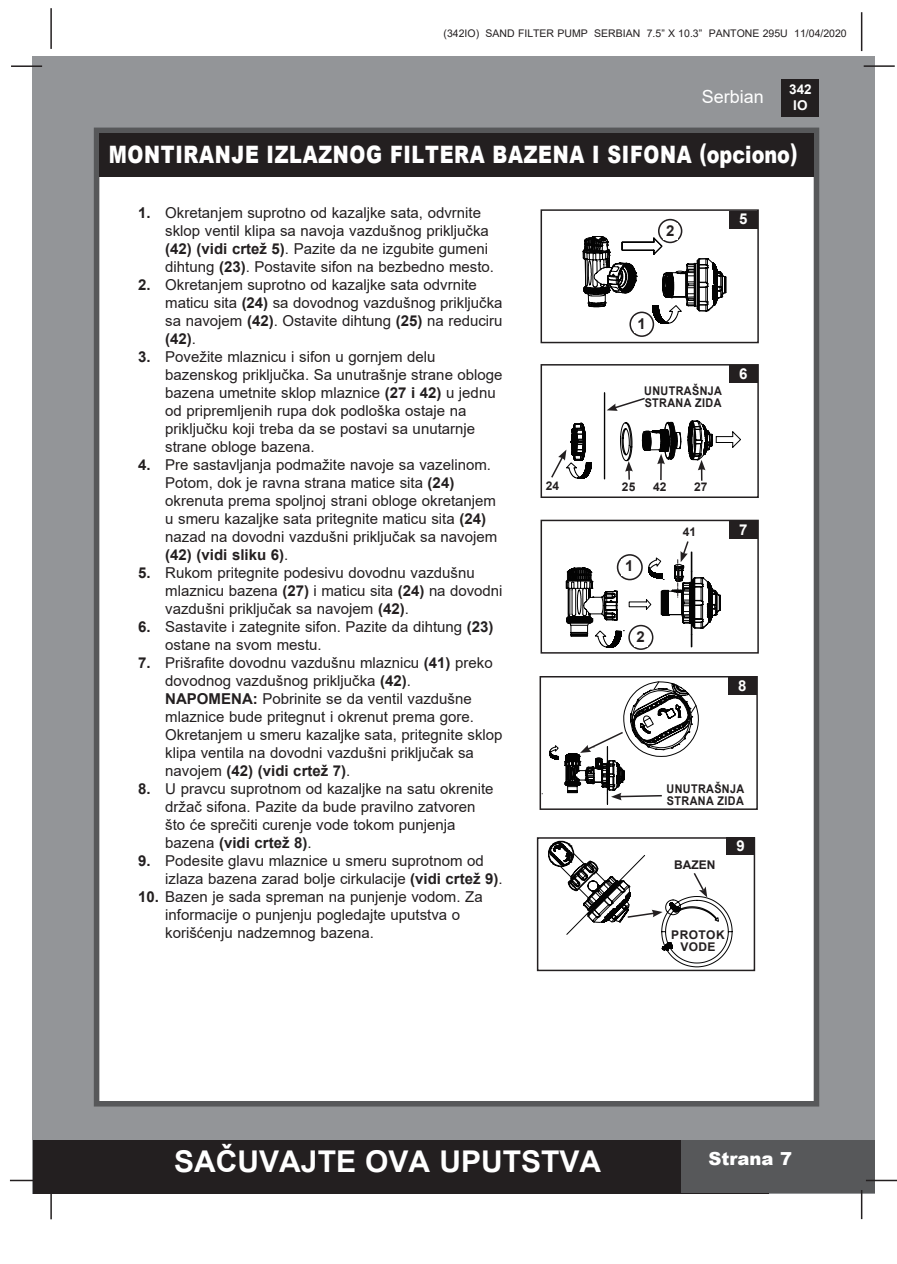
<style>
.page{position:relative;width:897px;height:1264px;background:#fff}
.page>*{position:absolute;margin:0;border:0;box-sizing:border-box;transform-origin:0 0}
.t1{font:700 30px "Arial";color:#fff}
.t2{font:900 24px "Arial";letter-spacing:.035em;color:#fff;scale:.8 1}
.t3{font:18px "Arial";color:#fff}
.t4{font:900 18px "Arial";color:#fff}
.t5{font:15px/18px "Arial";color:#231f20}
.t6{font:700 15px "Arial";color:#231f20}
.t7{font:700 15px "Arial";color:#fff}
.t8{font:700 13.5px/16.2px "Arial";color:#fff;text-align:center}
.t9{font:700 12px "Arial";letter-spacing:.035em;color:#231f20;scale:.9 1}
.t10{font:700 12px/12px "Arial";letter-spacing:.035em;color:#231f20;text-align:center}
.t11{font:10.5px "Arial";color:#231f20}
.s1{font-weight:700}
.s2{font-weight:400}
</style>
<div class="page">
<div style="left:33px;top:56px;width:842px;height:1137px;background:#939598"></div>
<hr style="left:50px;top:8px;width:2px;height:41px;background:#231f20">
<hr style="left:860px;top:12px;width:2px;height:39px;background:#231f20">
<div style="left:781px;top:79px;width:38px;height:38px;background:#231f20"></div>
<div style="left:33px;top:1140px;width:735px;height:53px;background:#231f20"></div>
<div style="left:681px;top:1140px;width:194px;height:53px;background:#57585a"></div>
<hr style="left:11px;top:65px;width:31px;height:2px;background:#231f20">
<hr style="left:863px;top:65px;width:31px;height:2px;background:#231f20">
<hr style="left:865px;top:1179px;width:31px;height:2px;background:#231f20">
<hr style="left:860px;top:1190px;width:2px;height:29px;background:#231f20">
<hr style="left:50px;top:1188px;width:2px;height:31px;background:#231f20">
<hr style="left:10px;top:1179px;width:31px;height:2px;background:#231f20">
<div style="left:94px;top:128px;width:725px;height:978px;background:#fff;border:6px solid #57585a"></div>
<div style="left:99px;top:133px;width:714px;height:43px;background:#231f20"></div>
<svg style="left:582px;top:218px;width:173px;height:119px"></svg>
<div style="left:540px;top:209px;width:218px;height:134px;border:2px solid #231f20"></div>
<div style="left:729px;top:211px;width:28px;height:17px;background:#231f20"></div>
<svg style="left:658px;top:220px;width:23px;height:22px"></svg>
<div style="left:658px;top:219px;width:24px;height:24px;border:2px solid #231f20;border-radius:50%"></div>
<div style="left:663px;top:223px;width:14px;height:16px;background:#fff"></div>
<svg style="left:630px;top:312px;width:23px;height:24px"></svg>
<div style="left:629px;top:311px;width:25px;height:26px;border:2px solid #231f20;border-radius:50%"></div>
<div style="left:634px;top:316px;width:14px;height:17px;background:#fff"></div>
<div style="left:539px;top:676px;width:218px;height:134px;border:2px solid #231f20"></div>
<div style="left:728px;top:677px;width:28px;height:18px;background:#231f20"></div>
<svg style="left:540px;top:677px;width:172px;height:132px"></svg>
<div style="left:537px;top:837px;width:218px;height:134px;border:2px solid #231f20"></div>
<div style="left:726px;top:837px;width:28px;height:18px;background:#231f20"></div>
<svg style="left:537px;top:838px;width:206px;height:132px"></svg>
<div style="left:540px;top:364px;width:218px;height:134px;border:2px solid #231f20"></div>
<div style="left:729px;top:365px;width:28px;height:18px;background:#231f20"></div>
<svg style="left:541px;top:365px;width:211px;height:132px"></svg>
<svg style="left:541px;top:520px;width:217px;height:133px"></svg>
<p class="t11" style="left:443px;top:26px;width:404px">(342IO) SAND FILTER PUMP SERBIAN 7.5” X 10.3” PANTONE 295U 11/04/2020</p>
<p class="t3" style="left:701px;top:84px;width:64px">Serbian</p>
<p class="t8" style="left:789px;top:81px;width:24px">342<br>IO</p>
<p class="t2" style="left:109px;top:137px;width:862px">MONTIRANJE IZLAZNOG FILTERA BAZENA I SIFONA (opciono)</p>
<p class="t5" style="left:138px;top:203px;width:344px"><span class="s1">1.</span> Okretanjem suprotno od kazaljke sata, odvrnite</p>
<p class="t5" style="left:165px;top:221px;width:325px">sklop ventil klipa sa navoja vazdušnog priključka</p>
<p class="t5" style="left:165px;top:239px;width:324px"><span class="s1">(42) (vidi crtež 5)</span>. Pazite da ne izgubite gumeni</p>
<p class="t5" style="left:165px;top:257px;width:330px">dihtung <span class="s1">(23)</span>. Postavite sifon na bezbedno mesto.</p>
<p class="t5" style="left:138px;top:275px;width:340px"><span class="s1">2.</span> Okretanjem suprotno od kazaljke sata odvrnite</p>
<p class="t5" style="left:165px;top:293px;width:339px">maticu sita <span class="s1">(24)</span> sa dovodnog vazdušnog priključka</p>
<p class="t5" style="left:165px;top:311px;width:339px">sa navojem <span class="s1">(42)</span>. Ostavite dihtung <span class="s1">(25)</span> na reduciru</p>
<p class="t6" style="left:165px;top:328px;width:32px">(42)<span class="s2">.</span></p>
<p class="t5" style="left:138px;top:347px;width:299px"><span class="s1">3.</span> Povežite mlaznicu i sifon u gornjem delu</p>
<p class="t5" style="left:165px;top:365px;width:339px">bazenskog priključka. Sa unutrašnje strane obloge</p>
<p class="t5" style="left:165px;top:383px;width:332px">bazena umetnite sklop mlaznice <span class="s1">(27 i 42)</span> u jednu</p>
<p class="t5" style="left:165px;top:401px;width:303px">od pripremljenih rupa dok podloška ostaje na</p>
<p class="t5" style="left:165px;top:419px;width:311px">priključku koji treba da se postavi sa unutarnje</p>
<p class="t5" style="left:165px;top:437px;width:151px">strane obloge bazena.</p>
<p class="t5" style="left:165px;top:455px;width:327px;text-indent:-27px"><span class="s1">4.</span> Pre sastavljanja podmažite navoje sa vazelinom.<br>Potom, dok je ravna strana matice sita <span class="s1">(24)</span></p>
<p class="t5" style="left:165px;top:491px;width:332px">okrenuta prema spoljnoj strani obloge okretanjem</p>
<p class="t5" style="left:165px;top:509px;width:322px">u smeru kazaljke sata pritegnite maticu sita <span class="s1">(24)</span></p>
<p class="t5" style="left:165px;top:527px;width:333px">nazad na dovodni vazdušni priključak sa navojem</p>
<p class="t6" style="left:165px;top:544px;width:124px">(42) (vidi sliku 6)<span class="s2">.</span></p>
<p class="t5" style="left:138px;top:563px;width:338px"><span class="s1">5.</span> Rukom pritegnite podesivu dovodnu vazdušnu</p>
<p class="t5" style="left:165px;top:581px;width:339px">mlaznicu bazena <span class="s1">(27)</span> i maticu sita <span class="s1">(24)</span> na dovodni</p>
<p class="t5" style="left:165px;top:599px;width:245px">vazdušni priključak sa navojem <span class="s1">(42)</span>.</p>
<p class="t5" style="left:165px;top:617px;width:330px;text-indent:-27px"><span class="s1">6.</span> Sastavite i zategnite sifon. Pazite da dihtung <span class="s1">(23) </span>ostane na svom mestu.</p>
<p class="t5" style="left:138px;top:653px;width:356px"><span class="s1">7.</span> Prišrafite dovodnu vazdušnu mlaznicu <span class="s1">(41)</span> preko</p>
<p class="t5" style="left:165px;top:671px;width:247px">dovodnog vazdušnog priključka <span class="s1">(42)</span>.</p>
<p class="t5" style="left:165px;top:689px;width:308px"><span class="s1">NAPOMENA:</span> Pobrinite se da ventil vazdušne</p>
<p class="t5" style="left:165px;top:707px;width:310px">mlaznice bude pritegnut i okrenut prema gore.</p>
<p class="t5" style="left:165px;top:725px;width:338px">Okretanjem u smeru kazaljke sata, pritegnite sklop</p>
<p class="t5" style="left:165px;top:743px;width:310px">klipa ventila na dovodni vazdušni priključak sa</p>
<p class="t6" style="left:165px;top:760px;width:187px"><span class="s2">navojem</span> (42) (vidi crtež 7)<span class="s2">.</span></p>
<p class="t5" style="left:165px;top:779px;width:330px;text-indent:-27px"><span class="s1">8.</span> U pravcu suprotnom od kazaljke na satu okrenite držač sifona. Pazite da bude pravilno zatvoren što će sprečiti curenje vode tokom punjenja bazena <span class="s1">(vidi crtež 8)</span>.</p>
<p class="t5" style="left:165px;top:851px;width:339px;text-indent:-27px"><span class="s1">9.</span> Podesite glavu mlaznice u smeru suprotnom od izlaza bazena zarad bolje cirkulacije <span class="s1">(vidi crtež 9)</span>.</p>
<p class="t5" style="left:138px;top:887px;width:346px"><span class="s1">10.</span> Bazen je sada spreman na punjenje vodom. Za</p>
<p class="t5" style="left:165px;top:905px;width:296px">informacije o punjenju pogledajte uputstva o korišćenju nadzemnog bazena.</p>
<p class="t7" style="left:739px;top:208px;width:10px">5</p>
<p class="t6" style="left:666px;top:220px;width:10px">2</p>
<p class="t6" style="left:637px;top:313px;width:10px">1</p>
<p class="t7" style="left:739px;top:363px;width:10px">6</p>
<p class="t9" style="left:644px;top:382px;width:88px">UNUTRAŠNJA</p>
<p class="t9" style="left:644px;top:394px;width:87px">STRANA ZIDA</p>
<p class="t10" style="left:545px;top:479px;width:15px">24</p>
<p class="t10" style="left:622px;top:481px;width:15px">25</p>
<p class="t10" style="left:653px;top:481px;width:15px">42</p>
<p class="t10" style="left:694px;top:480px;width:15px">27</p>
<p class="t10" style="left:682px;top:526px;width:15px">41</p>
<p class="t7" style="left:739px;top:519px;width:10px">7</p>
<p class="t6" style="left:625px;top:555px;width:10px">1</p>
<p class="t6" style="left:636px;top:626px;width:10px">2</p>
<p class="t7" style="left:738px;top:675px;width:10px">8</p>
<p class="t9" style="left:666px;top:780px;width:88px">UNUTRAŠNJA</p>
<p class="t9" style="left:667px;top:792px;width:87px">STRANA ZIDA</p>
<p class="t7" style="left:736px;top:835px;width:10px">9</p>
<p class="t10" style="left:674px;top:858px;width:43px">BAZEN</p>
<p class="t10" style="left:671px;top:929px;width:55px">PROTOK<br>VODE</p>
<h1 class="t1" style="left:174px;top:1140px;width:428px">SAČUVAJTE OVA UPUTSTVA</h1>
<p class="t4" style="left:708px;top:1145px;width:85px">Strana 7</p>
</div>
